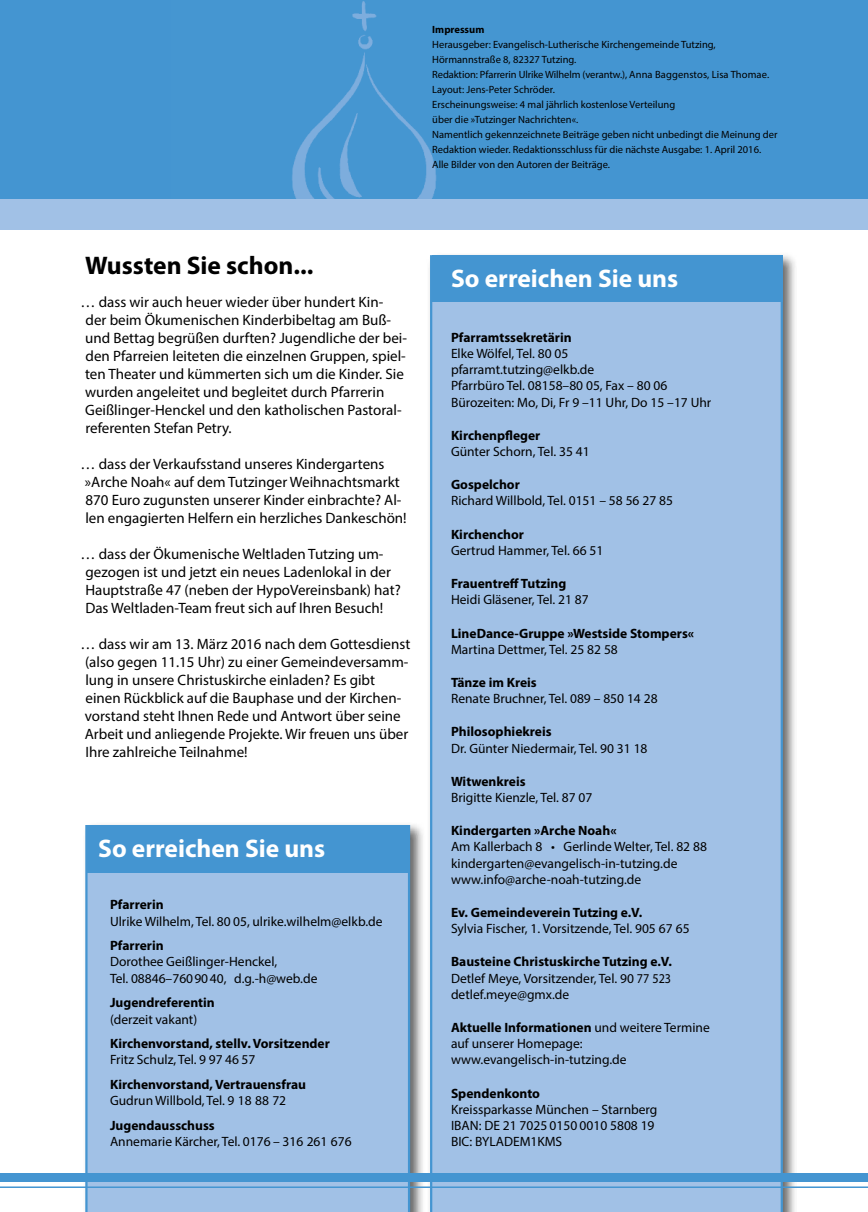
<style>
.page{position:relative;width:868px;height:1212px;background:#fff}
.page>*{position:absolute;margin:0;border:0;box-sizing:border-box;transform-origin:0 0}
.t1{font:700 25.5px "Myriad Pro";color:#fff}
.t2{font:700 25.5px "Myriad Pro";color:#000}
.t3{font:15px/18px "Myriad Pro";color:#000}
.t4{font:13.5px/16.2px "Myriad Pro";color:#000}
.t5{font:700 13.5px "Myriad Pro";color:#000}
.t6{font:10.5px/15px "Myriad Pro";color:#000}
.t7{font:700 10.5px "Myriad Pro";color:#000}
.s1{font-weight:700}
</style>
<div class="page">
<div style="left:0;top:0;width:867px;height:200px;background:#4495d1"></div>
<img style="left:292px;top:1px;width:145px;height:198px">
<div style="left:0;top:199px;width:867px;height:31px;background:#a1c1e6"></div>
<div style="left:427px;top:252px;width:370px;height:960px;background:#000;opacity:.6"></div>
<div style="left:430px;top:255px;width:352px;height:957px;background:#a1c1e6"></div>
<div style="left:432px;top:255px;width:350px;height:47px;background:#4495d1"></div>
<div style="left:82px;top:822px;width:343px;height:390px;background:#000;opacity:.6"></div>
<div style="left:85px;top:825px;width:325px;height:387px;background:#a1c1e6"></div>
<div style="left:86px;top:826px;width:322px;height:47px;background:#4495d1"></div>
<div style="left:0;top:1174px;width:867px;height:8px;background:#4495d1"></div>
<hr style="left:0;top:1186px;width:867px;height:2px;background:#4495d1">
<p class="t7" style="left:432px;top:23px;width:54px">Impressum</p>
<p class="t6" style="left:432px;top:37px;width:347px">Herausgeber: Evangelisch-Lutherische Kirchengemeinde Tutzing, Hörmannstraße 8, 82327 Tutzing.<br>Redaktion: Pfarrerin Ulrike Wilhelm (verantw.), Anna Baggenstos, Lisa Thomae.<br>Layout: Jens-Peter Schröder.<br>Erscheinungsweise: 4 mal jährlich kostenlose Verteilung<br>über die »Tutzinger Nachrichten«.<br>Namentlich gekennzeichnete Beiträge geben nicht unbedingt die Meinung der Redaktion wieder. Redaktionsschluss für die nächste Ausgabe: 1. April 2016.<br>Alle Bilder von den Autoren der Beiträge.</p>
<h1 class="t2" style="left:85px;top:249px;width:230px">Wussten Sie schon...</h1>
<p class="t3" style="left:85px;top:292px;width:323px;text-indent:-4px">… dass wir auch heuer wieder über hundert Kin&shy;der beim Ökumenischen Kinderbibeltag am Buß&shy;und Bettag begrüßen durften? Jugendliche der bei&shy;den Pfarreien leiteten die einzelnen Gruppen, spiel&shy;ten Theater und kümmerten sich um die Kinder. Sie wurden angeleitet und begleitet durch Pfarrerin Geißlinger-Henckel und den katholischen Pastoral&shy;referenten Stefan Petry.</p>
<p class="t3" style="left:80px;top:454px;width:327px">… dass der Verkaufsstand unseres Kindergartens »Arche Noah« auf dem Tutzinger Weihnachtsmarkt 870 Euro zugunsten unserer Kinder einbrachte? Al&shy;len engagierten Helfern ein herzliches Dankeschön!</p>
<p class="t3" style="left:85px;top:544px;width:317px;text-indent:-5px">… dass der Ökumenische Weltladen Tutzing um&shy;gezogen ist und jetzt ein neues Ladenlokal in der Hauptstraße 47 (neben der HypoVereinsbank) hat?<br>Das Weltladen-Team freut sich auf Ihren Besuch!</p>
<p class="t3" style="left:80px;top:634px;width:331px">… dass wir am 13. März 2016 nach dem Gottesdienst (also gegen 11.15 Uhr) zu einer Gemeindeversamm&shy;lung in unsere Christuskirche einladen? Es gibt<br>einen Rückblick auf die Bauphase und der Kirchen&shy;vorstand steht Ihnen Rede und Antwort über seine Arbeit und anliegende Projekte. Wir freuen uns über Ihre zahlreiche Teilnahme!</p>
<h1 class="t1" style="left:98px;top:831px;width:229px">So erreichen Sie uns</h1>
<p class="t5" style="left:110px;top:896px;width:55px">Pfarrerin</p>
<p class="t4" style="left:110px;top:913px;width:274px">Ulrike Wilhelm, Tel. 80 05, ulrike.wilhelm@elkb.de</p>
<p class="t5" style="left:110px;top:937px;width:55px">Pfarrerin</p>
<p class="t4" style="left:110px;top:953px;width:209px">Dorothee Geißlinger-Henckel,<br>Tel. 08846–760 90 40, d.g.-h@web.de</p>
<p class="t5" style="left:110px;top:994px;width:106px">Jugendreferentin</p>
<p class="t4" style="left:110px;top:1011px;width:89px">(derzeit vakant)</p>
<p class="t5" style="left:110px;top:1035px;width:221px">Kirchenvorstand, stellv. Vorsitzender</p>
<p class="t4" style="left:110px;top:1051px;width:147px">Fritz Schulz, Tel. 9 97 46 57</p>
<p class="t5" style="left:110px;top:1076px;width:197px">Kirchenvorstand, Vertrauensfrau</p>
<p class="t4" style="left:110px;top:1092px;width:178px">Gudrun Willbold, Tel. 9 18 88 72</p>
<p class="t5" style="left:110px;top:1117px;width:106px">Jugendausschuss</p>
<p class="t4" style="left:110px;top:1133px;width:243px">Annemarie Kärcher, Tel. 0176 – 316 261 676</p>
<h1 class="t1" style="left:451px;top:262px;width:229px">So erreichen Sie uns</h1>
<p class="t5" style="left:451px;top:328px;width:122px">Pfarramtssekretärin</p>
<p class="t4" style="left:451px;top:345px;width:262px">Elke Wölfel, Tel. 80 05 pfarramt.tutzing@elkb.de<br>Pfarrbüro Tel. 08158–80 05, Fax – 80 06<br>Bürozeiten: Mo, Di, Fr 9 –11 Uhr, Do 15 –17 Uhr</p>
<p class="t5" style="left:451px;top:426px;width:91px">Kirchenpfleger</p>
<p class="t4" style="left:451px;top:443px;width:140px">Günter Schorn, Tel. 35 41</p>
<p class="t5" style="left:451px;top:476px;width:70px">Gospelchor</p>
<p class="t4" style="left:451px;top:493px;width:223px">Richard Willbold, Tel. 0151 – 58 56 27 85</p>
<p class="t5" style="left:451px;top:525px;width:74px">Kirchenchor</p>
<p class="t4" style="left:451px;top:542px;width:154px">Gertrud Hammer, Tel. 66 51</p>
<p class="t5" style="left:451px;top:575px;width:117px">Frauentreff Tutzing</p>
<p class="t4" style="left:451px;top:591px;width:139px">Heidi Gläsener, Tel. 21 87</p>
<p class="t5" style="left:451px;top:624px;width:244px">LineDance-Gruppe »Westside Stompers«</p>
<p class="t4" style="left:451px;top:641px;width:168px">Martina Dettmer, Tel. 25 82 58</p>
<p class="t5" style="left:451px;top:673px;width:87px">Tänze im Kreis</p>
<p class="t4" style="left:451px;top:690px;width:208px">Renate Bruchner, Tel. 089 – 850 14 28</p>
<p class="t5" style="left:451px;top:723px;width:102px">Philosophiekreis</p>
<p class="t4" style="left:451px;top:740px;width:198px">Dr. Günter Niedermair, Tel. 90 31 18</p>
<p class="t5" style="left:451px;top:772px;width:76px">Witwenkreis</p>
<p class="t4" style="left:451px;top:789px;width:143px">Brigitte Kienzle, Tel. 87 07</p>
<p class="t5" style="left:451px;top:822px;width:167px">Kindergarten »Arche Noah«</p>
<p class="t4" style="left:451px;top:838px;width:257px">Am Kallerbach 8 • Gerlinde Welter, Tel. 82 88 kindergarten@evangelisch-in-tutzing.de www.info@arche-noah-tutzing.de</p>
<p class="t5" style="left:451px;top:904px;width:193px">Ev. Gemeindeverein Tutzing e.V.</p>
<p class="t4" style="left:451px;top:920px;width:240px">Sylvia Fischer, 1. Vorsitzende, Tel. 905 67 65</p>
<p class="t5" style="left:451px;top:953px;width:222px">Bausteine Christuskirche Tutzing e.V.</p>
<p class="t4" style="left:451px;top:970px;width:222px">Detlef Meye, Vorsitzender, Tel. 90 77 523 detlef.meye@gmx.de</p>
<p class="t4" style="left:451px;top:1019px;width:260px"><span class="s1">Aktuelle Informationen</span> und weitere Termine auf unserer Homepage: www.evangelisch-in-tutzing.de</p>
<p class="t5" style="left:451px;top:1084px;width:90px">Spendenkonto</p>
<p class="t4" style="left:451px;top:1101px;width:208px">Kreissparkasse München – Starnberg<br>IBAN: DE 21 7025 0150 0010 5808 19<br>BIC: BYLADEM1KMS</p>
</div>
